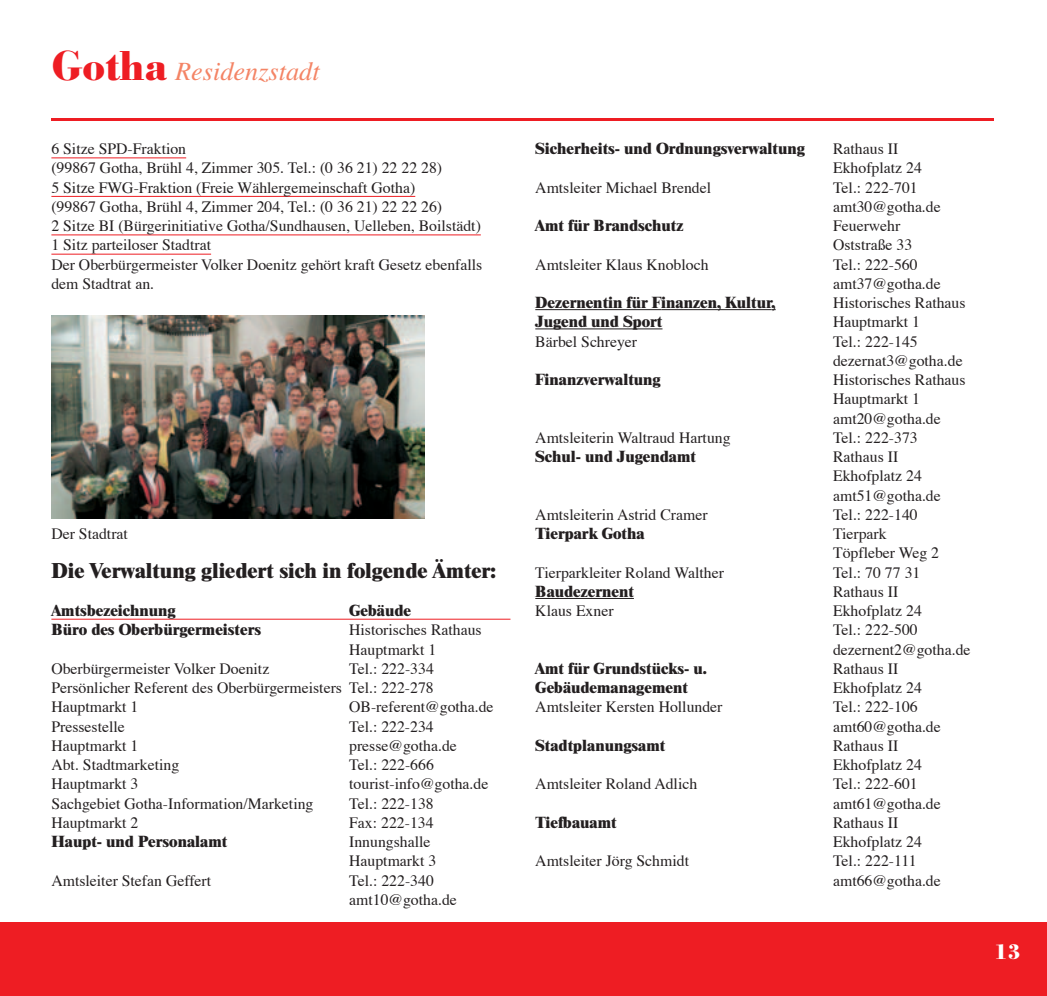
<style>
.page{position:relative;width:1047px;height:996px;background:#fff}
.page>*{position:absolute;margin:0;border:0;box-sizing:border-box;transform-origin:0 0}
.t1{font:italic 26.25px "Times";color:#f48465}
.t2{font:800 21px "Times";color:#231f20}
.t3{font:700 21px "Bodoxi";color:#fff}
.t4{font:15.75px/19.2px "Times";color:#231f20}
.t5{font:800 15.75px "Times";color:#231f20}
.s1{font-family:"Bodoxi";font-weight:700;font-style:normal;font-size:40.25px;color:#ee1d23}
</style>
<div class="page">
<div style="left:0;top:922px;width:1046px;height:74px;background:#ee1d23"></div>
<hr style="left:51px;top:118px;width:943px;height:3px;background:#ee1d23">
<hr style="left:51px;top:157px;width:135px;height:1px;background:#ee1d23">
<hr style="left:51px;top:196px;width:364px;height:1px;background:#ee1d23">
<hr style="left:51px;top:234px;width:430px;height:1px;background:#ee1d23">
<hr style="left:51px;top:254px;width:160px;height:1px;background:#ee1d23">
<hr style="left:51px;top:619px;width:459px;height:1px;background:#ee1d23">
<hr style="left:535px;top:309px;width:126px;height:1px;background:#231f20">
<hr style="left:661px;top:309px;width:110px;height:1px;background:#231f20">
<hr style="left:535px;top:328px;width:127px;height:1px;background:#231f20">
<hr style="left:535px;top:598px;width:99px;height:1px;background:#231f20">
<img style="left:51px;top:315px;width:373px;height:204px">
<h1 class="t1" style="left:51px;top:62px;width:270px"><span class="s1">Gotha</span> Residenzstadt</h1>
<p class="t4" style="left:51px;top:140px;width:432px">6 Sitze SPD-Fraktion<br>(99867 Gotha, Brühl 4, Zimmer 305. Tel.: (0 36 21) 22 22 28)<br>5 Sitze FWG-Fraktion (Freie Wählergemeinschaft Gotha)<br>(99867 Gotha, Brühl 4, Zimmer 204, Tel.: (0 36 21) 22 22 26)<br>2 Sitze BI (Bürgerinitiative Gotha/Sundhausen, Uelleben, Boilstädt)<br>1 Sitz parteiloser Stadtrat<br>Der Oberbürgermeister Volker Doenitz gehört kraft Gesetz ebenfalls dem Stadtrat an.</p>
<p class="t4" style="left:51px;top:525px;width:78px">Der Stadtrat</p>
<h2 class="t2" style="left:51px;top:563px;width:446px">Die Verwaltung gliedert sich in folgende Ämter:</h2>
<p class="t5" style="left:51px;top:605px;width:126px">Amtsbezeichnung</p>
<p class="t5" style="left:349px;top:605px;width:63px">Gebäude</p>
<p class="t5" style="left:51px;top:624px;width:211px">Büro des Oberbürgermeisters</p>
<p class="t4" style="left:349px;top:622px;width:134px">Historisches Rathaus<br>Hauptmarkt 1</p>
<p class="t4" style="left:51px;top:660px;width:219px">Oberbürgermeister Volker Doenitz</p>
<p class="t4" style="left:51px;top:660px;width:384px;text-align:justify;text-indent:298px">Tel.: 222-334<br>Persönlicher Referent des Oberbürgermeisters Tel.: 222-278<br>Hauptmarkt 1</p>
<p class="t4" style="left:349px;top:699px;width:146px">OB-referent@gotha.de</p>
<p class="t4" style="left:51px;top:718px;width:75px">Pressestelle</p>
<p class="t4" style="left:349px;top:718px;width:86px">Tel.: 222-234</p>
<p class="t4" style="left:51px;top:737px;width:89px">Hauptmarkt 1</p>
<p class="t4" style="left:349px;top:737px;width:109px">presse@gotha.de</p>
<p class="t4" style="left:51px;top:756px;width:129px">Abt. Stadtmarketing</p>
<p class="t4" style="left:349px;top:756px;width:86px">Tel.: 222-666</p>
<p class="t4" style="left:51px;top:776px;width:89px">Hauptmarkt 3</p>
<p class="t4" style="left:349px;top:776px;width:141px">tourist-info@gotha.de</p>
<p class="t4" style="left:51px;top:795px;width:263px">Sachgebiet Gotha-Information/Marketing</p>
<p class="t4" style="left:349px;top:795px;width:86px">Tel.: 222-138</p>
<p class="t4" style="left:51px;top:814px;width:89px">Hauptmarkt 2</p>
<p class="t4" style="left:349px;top:814px;width:86px">Fax: 222-134</p>
<p class="t5" style="left:51px;top:836px;width:177px">Haupt- und Personalamt</p>
<p class="t4" style="left:349px;top:833px;width:89px">Innungshalle<br>Hauptmarkt 3</p>
<p class="t4" style="left:51px;top:872px;width:161px">Amtsleiter Stefan Geffert</p>
<p class="t4" style="left:349px;top:872px;width:109px">Tel.: 222-340 amt10@gotha.de</p>
<p class="t5" style="left:535px;top:143px;width:271px">Sicherheits- und Ordnungsverwaltung</p>
<p class="t4" style="left:833px;top:140px;width:90px">Rathaus II<br>Ekhofplatz 24</p>
<p class="t4" style="left:535px;top:179px;width:177px">Amtsleiter Michael Brendel</p>
<p class="t4" style="left:833px;top:179px;width:109px">Tel.: 222-701 amt30@gotha.de</p>
<p class="t5" style="left:535px;top:220px;width:150px">Amt für Brandschutz</p>
<p class="t4" style="left:833px;top:217px;width:81px">Feuerwehr<br>Oststraße 33</p>
<p class="t4" style="left:535px;top:256px;width:175px">Amtsleiter Klaus Knobloch</p>
<p class="t4" style="left:833px;top:256px;width:109px">Tel.: 222-560 amt37@gotha.de</p>
<p class="t5" style="left:535px;top:297px;width:242px">Dezernentin für Finanzen, Kultur,</p>
<p class="t4" style="left:833px;top:294px;width:134px">Historisches Rathaus</p>
<p class="t5" style="left:535px;top:316px;width:129px">Jugend und Sport</p>
<p class="t4" style="left:833px;top:314px;width:89px">Hauptmarkt 1</p>
<p class="t4" style="left:535px;top:333px;width:103px">Bärbel Schreyer</p>
<p class="t4" style="left:833px;top:333px;width:131px">Tel.: 222-145 dezernat3@gotha.de</p>
<p class="t5" style="left:535px;top:374px;width:127px">Finanzverwaltung</p>
<p class="t4" style="left:833px;top:371px;width:134px">Historisches Rathaus<br>Hauptmarkt 1 amt20@gotha.de</p>
<p class="t4" style="left:535px;top:429px;width:197px">Amtsleiterin Waltraud Hartung</p>
<p class="t4" style="left:833px;top:429px;width:86px">Tel.: 222-373</p>
<p class="t5" style="left:535px;top:451px;width:162px">Schul- und Jugendamt</p>
<p class="t4" style="left:833px;top:448px;width:109px">Rathaus II<br>Ekhofplatz 24 amt51@gotha.de</p>
<p class="t4" style="left:535px;top:506px;width:174px">Amtsleiterin Astrid Cramer</p>
<p class="t4" style="left:833px;top:506px;width:86px">Tel.: 222-140</p>
<p class="t5" style="left:535px;top:528px;width:111px">Tierpark Gotha</p>
<p class="t4" style="left:833px;top:525px;width:108px">Tierpark<br>Töpfleber Weg 2</p>
<p class="t4" style="left:535px;top:564px;width:190px">Tierparkleiter Roland Walther</p>
<p class="t4" style="left:833px;top:564px;width:89px">Tel.: 70 77 31</p>
<p class="t5" style="left:535px;top:586px;width:100px">Baudezernent</p>
<p class="t4" style="left:833px;top:583px;width:67px">Rathaus II</p>
<p class="t4" style="left:535px;top:602px;width:80px">Klaus Exner</p>
<p class="t4" style="left:833px;top:602px;width:139px">Ekhofplatz 24<br>Tel.: 222-500 dezernent2@gotha.de</p>
<p class="t5" style="left:535px;top:663px;width:173px">Amt für Grundstücks- u.</p>
<p class="t4" style="left:833px;top:660px;width:67px">Rathaus II</p>
<p class="t5" style="left:535px;top:682px;width:154px">Gebäudemanagement</p>
<p class="t4" style="left:833px;top:679px;width:90px">Ekhofplatz 24</p>
<p class="t4" style="left:535px;top:699px;width:189px">Amtsleiter Kersten Hollunder</p>
<p class="t4" style="left:833px;top:699px;width:109px">Tel.: 222-106 amt60@gotha.de</p>
<p class="t5" style="left:535px;top:740px;width:132px">Stadtplanungsamt</p>
<p class="t4" style="left:833px;top:737px;width:90px">Rathaus II<br>Ekhofplatz 24</p>
<p class="t4" style="left:535px;top:776px;width:163px">Amtsleiter Roland Adlich</p>
<p class="t4" style="left:833px;top:776px;width:109px">Tel.: 222-601 amt61@gotha.de</p>
<p class="t5" style="left:535px;top:817px;width:83px">Tiefbauamt</p>
<p class="t4" style="left:833px;top:814px;width:90px">Rathaus II<br>Ekhofplatz 24</p>
<p class="t4" style="left:535px;top:853px;width:155px">Amtsleiter Jörg Schmidt</p>
<p class="t4" style="left:833px;top:853px;width:109px">Tel.: 222-111 amt66@gotha.de</p>
<h2 class="t3" style="left:994px;top:944px;width:28px">13</h2>
</div>
